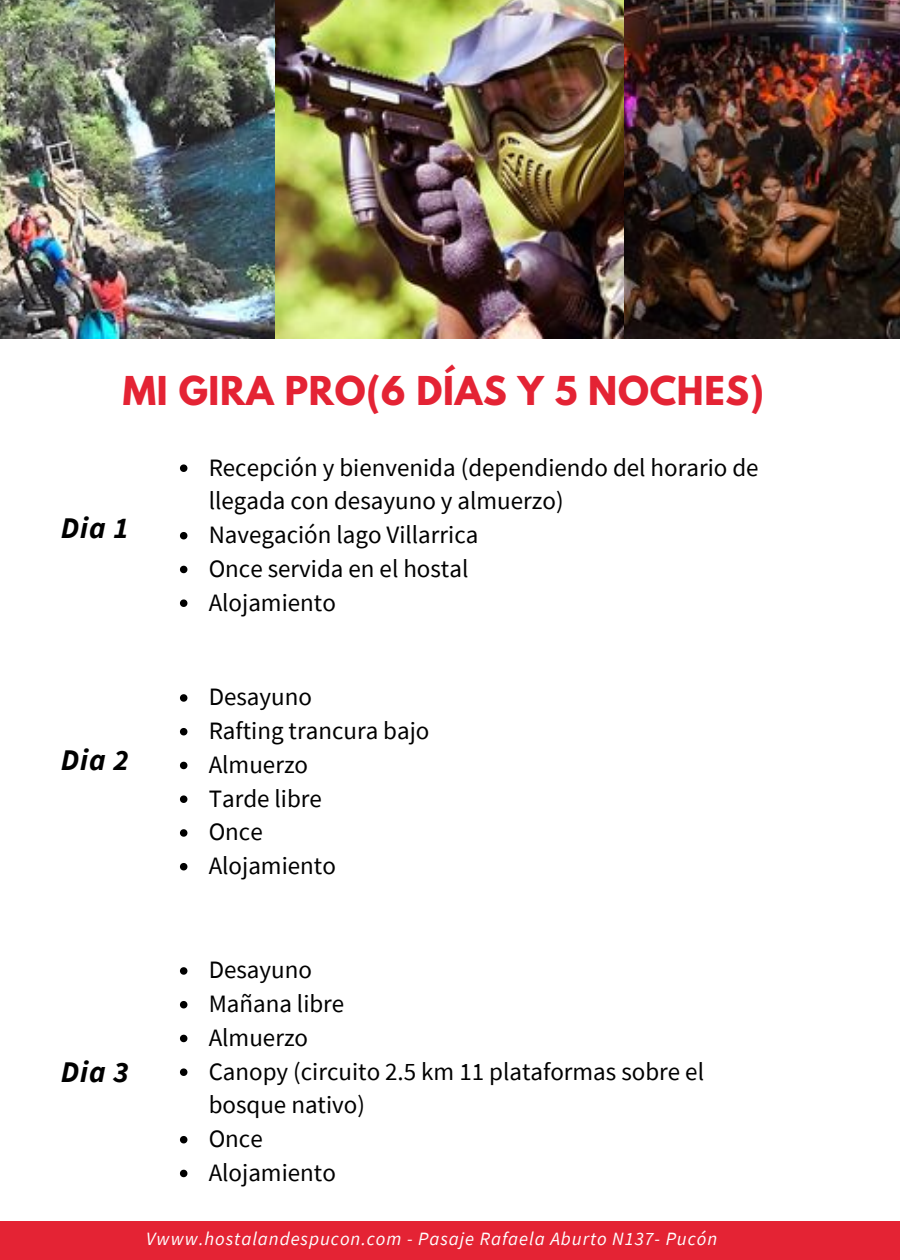
<style>
.page{position:relative;width:900px;height:1260px;background:#fff}
.page>*{position:absolute;margin:0;border:0;box-sizing:border-box;transform-origin:0 0}
.t1{font:700 35.25px "League Spartan";letter-spacing:.02em;color:#e42334}
.t2{font:italic 700 30px "Source Sans Pro";letter-spacing:.03em;color:#000}
.t3{font:25px/33.8px "Source Sans Pro";color:#000}
.t4{font:italic 18.75px "Source Sans Pro";letter-spacing:.05em;color:#fff}
</style>
<div class="page">
<svg style="left:180px;top:464px;width:7px;height:8px"></svg>
<svg style="left:180px;top:532px;width:7px;height:7px"></svg>
<svg style="left:180px;top:566px;width:7px;height:7px"></svg>
<svg style="left:180px;top:599px;width:7px;height:8px"></svg>
<div style="left:0;top:1221px;width:900px;height:39px;background:#e42334"></div>
<img style="left:0;top:0;width:900px;height:339px">
<svg style="left:180px;top:694px;width:7px;height:8px"></svg>
<svg style="left:180px;top:728px;width:7px;height:7px"></svg>
<svg style="left:180px;top:762px;width:7px;height:7px"></svg>
<svg style="left:180px;top:795px;width:7px;height:8px"></svg>
<svg style="left:180px;top:829px;width:7px;height:8px"></svg>
<svg style="left:180px;top:863px;width:7px;height:7px"></svg>
<svg style="left:180px;top:967px;width:7px;height:8px"></svg>
<svg style="left:180px;top:1001px;width:7px;height:7px"></svg>
<svg style="left:180px;top:1035px;width:7px;height:7px"></svg>
<svg style="left:180px;top:1068px;width:7px;height:8px"></svg>
<svg style="left:180px;top:1136px;width:7px;height:7px"></svg>
<svg style="left:180px;top:1170px;width:7px;height:7px"></svg>
<h1 class="t1" style="left:123px;top:373px;width:643px">MI GIRA PRO(6 DÍAS Y 5 NOCHES)</h1>
<p class="t2" style="left:61px;top:509px;width:69px">Dia 1</p>
<p class="t2" style="left:61px;top:741px;width:69px">Dia 2</p>
<p class="t3" style="left:209px;top:450px;width:552px">Recepción y bienvenida (dependiendo del horario de llegada con desayuno y almuerzo)<br>Navegación lago Villarrica<br>Once servida en el hostal<br>Alojamiento</p>
<p class="t3" style="left:209px;top:680px;width:222px">Desayuno<br>Rafting trancura bajo<br>Almuerzo<br>Tarde libre<br>Once<br>Alojamiento</p>
<p class="t2" style="left:61px;top:1053px;width:69px">Dia 3</p>
<p class="t3" style="left:209px;top:953px;width:497px">Desayuno<br>Mañana libre<br>Almuerzo<br>Canopy (circuito 2.5 km 11 plataformas sobre el bosque nativo)<br>Once<br>Alojamiento</p>
<p class="t4" style="left:146px;top:1227px;width:573px">Vwww.hostalandespucon.com - Pasaje Rafaela Aburto N137- Pucón</p>
</div>
